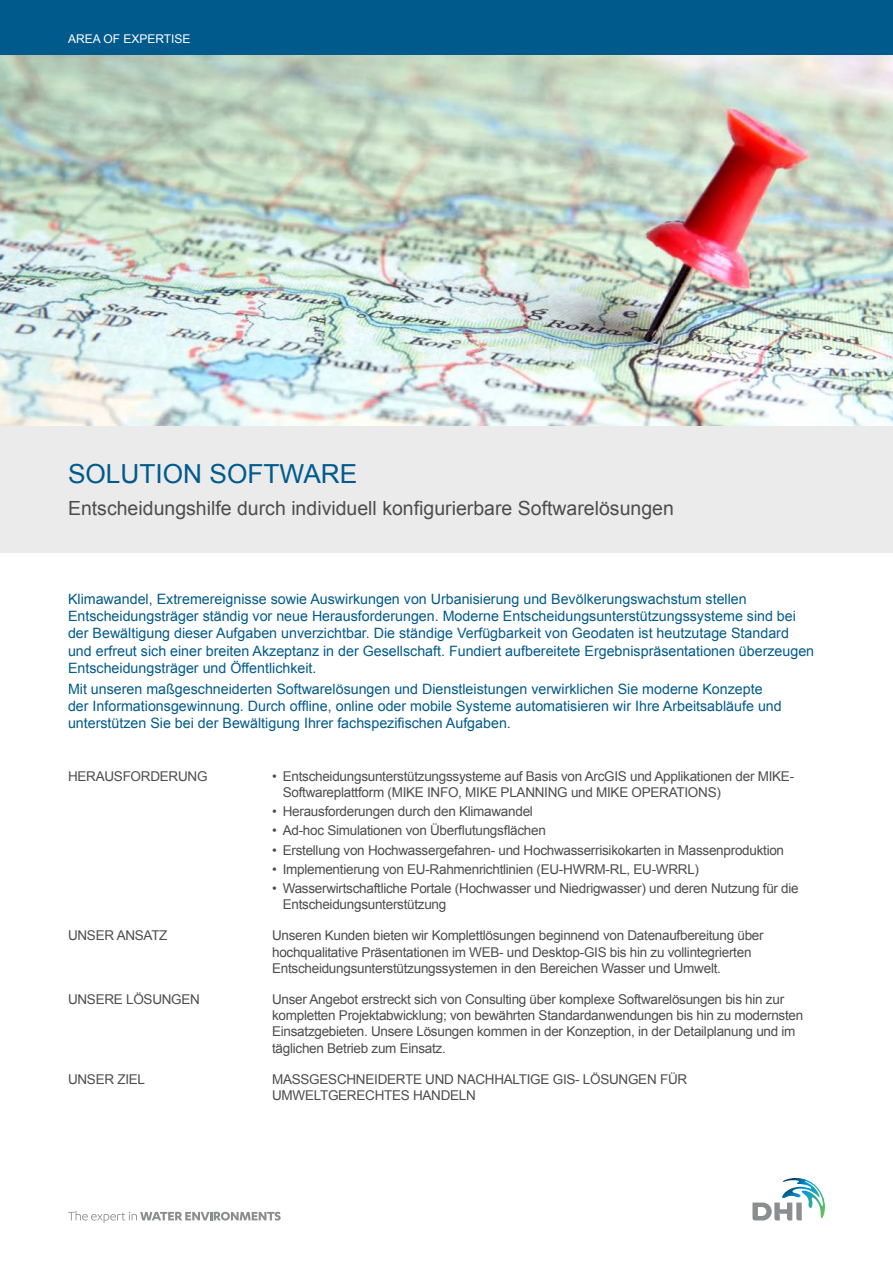
<style>
.page{position:relative;width:893px;height:1263px;background:#fff}
.page>*{position:absolute;margin:0;border:0;box-sizing:border-box;transform-origin:0 0}
.t1{font:26.25px "Arial";color:#005a8b}
.t2{font:19.5px "Arial";color:#4d4d4f}
.t3{font:14.25px/17.1px "Arial";color:#005a8b}
.t4{font:13.5px/16.2px "Arial";letter-spacing:-.02em;color:#4d4d4f}
.t5{font:12px "Arial";color:#fff}
</style>
<div class="page">
<div style="left:0;top:425px;width:893px;height:128px;background:#ebebeb"></div>
<div style="left:0;top:0;width:893px;height:55px;background:#005a8b"></div>
<svg style="left:752px;top:1178px;width:73px;height:42px"></svg>
<svg style="left:68px;top:1211px;width:213px;height:12px"></svg>
<img style="left:0;top:55px;width:893px;height:370px">
<p class="t5" style="left:68px;top:31px;width:124px">AREA OF EXPERTISE</p>
<h1 class="t1" style="left:68px;top:456px;width:291px">SOLUTION SOFTWARE</h1>
<h2 class="t2" style="left:68px;top:495px;width:607px">Entscheidungshilfe durch individuell konfigurierbare Softwarelösungen</h2>
<p class="t3" style="left:68px;top:591px;width:748px">Klimawandel, Extremereignisse sowie Auswirkungen von Urbanisierung und Bevölkerungswachstum stellen Entscheidungsträger ständig vor neue Herausforderungen. Moderne Entscheidungsunterstützungssysteme sind bei der Bewältigung dieser Aufgaben unverzichtbar. Die ständige Verfügbarkeit von Geodaten ist heutzutage Standard und erfreut sich einer breiten Akzeptanz in der Gesellschaft. Fundiert aufbereitete Ergebnispräsentationen überzeugen Entscheidungsträger und Öffentlichkeit.</p>
<p class="t3" style="left:68px;top:681px;width:715px">Mit unseren maßgeschneiderten Softwarelösungen und Dienstleistungen verwirklichen Sie moderne Konzepte der Informationsgewinnung. Durch offline, online oder mobile Systeme automatisieren wir Ihre Arbeitsabläufe und unterstützen Sie bei der Bewältigung Ihrer fachspezifischen Aufgaben.</p>
<p class="t4" style="left:68px;top:768px;width:141px">HERAUSFORDERUNG</p>
<p class="t4" style="left:283px;top:768px;width:513px;text-indent:-11px">• Entscheidungsunterstützungssysteme auf Basis von ArcGIS und Applikationen der MIKE-<br>Softwareplattform (MIKE INFO, MIKE PLANNING und MIKE OPERATIONS)</p>
<p class="t4" style="left:272px;top:803px;width:262px">• Herausforderungen durch den Klimawandel</p>
<p class="t4" style="left:272px;top:823px;width:275px">• Ad-hoc Simulationen von Überflutungsflächen</p>
<p class="t4" style="left:272px;top:842px;width:513px">• Erstellung von Hochwassergefahren- und Hochwasserrisikokarten in Massenproduktion</p>
<p class="t4" style="left:272px;top:861px;width:428px">• Implementierung von EU-Rahmenrichtlinien (EU-HWRM-RL, EU-WRRL)</p>
<p class="t4" style="left:283px;top:880px;width:517px;text-indent:-11px">• Wasserwirtschaftliche Portale (Hochwasser und Niedrigwasser) und deren Nutzung für die<br>Entscheidungsunterstützung</p>
<p class="t4" style="left:68px;top:928px;width:101px">UNSER ANSATZ</p>
<p class="t4" style="left:272px;top:928px;width:493px">Unseren Kunden bieten wir Komplettlösungen beginnend von Datenaufbereitung über hochqualitative Präsentationen im WEB- und Desktop-GIS bis hin zu vollintegrierten<br>Entscheidungsunterstützungssystemen in den Bereichen Wasser und Umwelt.</p>
<p class="t4" style="left:68px;top:991px;width:133px">UNSERE LÖSUNGEN</p>
<p class="t4" style="left:272px;top:991px;width:533px">Unser Angebot erstreckt sich von Consulting über komplexe Softwarelösungen bis hin zur kompletten Projektabwicklung; von bewährten Standardanwendungen bis hin zu modernsten Einsatzgebieten. Unsere Lösungen kommen in der Konzeption, in der Detailplanung und im täglichen Betrieb zum Einsatz.</p>
<p class="t4" style="left:68px;top:1071px;width:79px">UNSER ZIEL</p>
<p class="t4" style="left:272px;top:1071px;width:417px">MASSGESCHNEIDERTE UND NACHHALTIGE GIS- LÖSUNGEN FÜR<br>UMWELTGERECHTES HANDELN</p>
</div>
